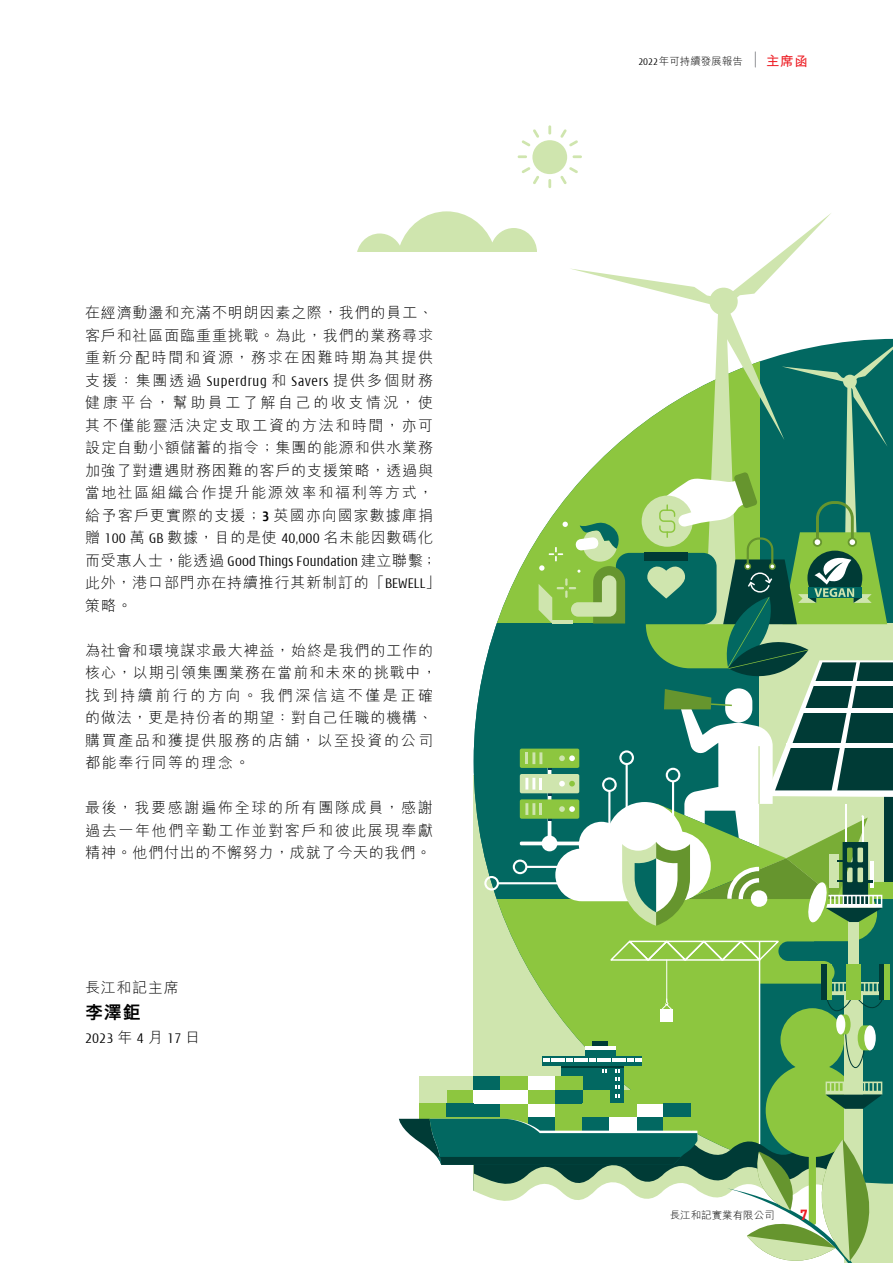
<style>
.page{position:relative;width:893px;height:1263px;background:#fff}
.page>*{position:absolute;margin:0;border:0;box-sizing:border-box;transform-origin:0 0}
._00_txt{font:800 18px "M Hei HK";color:#000}
._00_txt-2{font:300 15px/22.5px "M Hei HK";letter-spacing:.07em;color:#000}
._00_txt-3{font:300 condensed 15px "Modena";letter-spacing:.01em;color:#000}
.t1{font:700 15px "DIN2014";color:#ed1d24}
.t2{font:700 13.5px "M Hei HK";color:#ed1d24}
.t3{font:300 10.5px "M Hei HK";color:#000}
.s1{font-family:"Modena";font-stretch:condensed}
.s2{font-family:"Modena";font-weight:700;font-stretch:condensed}
.s3{font-family:"M Hei HK";font-stretch:normal}
</style>
<div class="page">
<div style="left:532px;top:140px;width:35px;height:34px;background:#cfe5ae;border-radius:50%"></div>
<svg style="left:548px;top:125px;width:3px;height:10px"></svg>
<svg style="left:548px;top:179px;width:3px;height:9px"></svg>
<svg style="left:522px;top:129px;width:17px;height:18px"></svg>
<svg style="left:560px;top:167px;width:18px;height:17px"></svg>
<svg style="left:518px;top:155px;width:9px;height:3px"></svg>
<svg style="left:573px;top:155px;width:9px;height:3px"></svg>
<svg style="left:522px;top:167px;width:17px;height:17px"></svg>
<svg style="left:560px;top:129px;width:18px;height:18px"></svg>
<div style="left:636px;top:1117px;width:27px;height:13px;background:#026861"></div>
<div style="left:663px;top:1117px;width:28px;height:13px;background:#8dc63f"></div>
<svg style="left:420px;top:1117px;width:27px;height:2px"></svg>
<div style="left:447px;top:1117px;width:27px;height:13px;background:#81bb66"></div>
<div style="left:474px;top:1117px;width:27px;height:13px;background:#81bb66"></div>
<div style="left:528px;top:1117px;width:27px;height:13px;background:#026861"></div>
<div style="left:555px;top:1117px;width:27px;height:13px;background:#8dc63f"></div>
<div style="left:582px;top:1117px;width:27px;height:13px;background:#026861"></div>
<div style="left:474px;top:1103px;width:27px;height:14px;background:#026861"></div>
<div style="left:501px;top:1103px;width:27px;height:14px;background:#8dc63f"></div>
<div style="left:555px;top:1103px;width:27px;height:14px;background:#8dc63f"></div>
<div style="left:609px;top:1103px;width:27px;height:14px;background:#8dc63f"></div>
<div style="left:663px;top:1103px;width:28px;height:14px;background:#026861"></div>
<svg style="left:501px;top:1117px;width:27px;height:2px"></svg>
<div style="left:420px;top:1103px;width:27px;height:14px;background:#8dc63f"></div>
<div style="left:582px;top:1103px;width:27px;height:14px;background:#8dc63f"></div>
<div style="left:447px;top:1103px;width:27px;height:14px;background:#026861"></div>
<div style="left:766px;top:1064px;width:93px;height:93px;background:#8dc63f;border-radius:50%"></div>
<div style="left:845px;top:991px;width:18px;height:272px;background:#cfe5ae"></div>
<svg style="left:357px;top:211px;width:536px;height:898px"></svg>
<svg style="left:399px;top:1119px;width:494px;height:144px"></svg>
<svg style="left:755px;top:52px;width:1px;height:15px"></svg>
<p class="_00_txt-2" style="left:85px;top:301px;width:357px">在經濟動盪和充滿不明朗因素之際，我們的員工、客戶和社區面臨重重挑戰。為此，我們的業務尋求重新分配時間和資源，務求在困難時期為其提供支援：集團透過 <span class="s1">Superdrug</span> 和 <span class="s1">Savers</span> 提供多個財務健康平台，幫助員工了解自己的收支情況，使其不僅能靈活決定支取工資的方法和時間，亦可設定自動小額儲蓄的指令；集團的能源和供水業務加強了對遭遇財務困難的客戶的支援策略，透過與當地社區組織合作提升能源效率和福利等方式，給予客戶更實際的支援；<span class="s2">3</span> 英國亦向國家數據庫捐贈 <span class="s1">100</span> 萬 <span class="s1">GB</span> 數據，目的是使 <span class="s1">40,000</span> 名未能因數碼化而受惠人士，能透過 <span class="s1">Good Things Foundation</span> 建立聯繫；此外，港口部門亦在持續推行其新制訂的「<span class="s1">BEWELL</span>」策略。</p>
<p class="_00_txt-2" style="left:85px;top:639px;width:353px">為社會和環境謀求最大裨益，始終是我們的工作的核心，以期引領集團業務在當前和未來的挑戰中，找到持續前行的方向。我們深信這不僅是正確的做法，更是持份者的期望：對自己任職的機構、購買產品和獲提供服務的店舖，以至投資的公司都能奉行同等的理念。</p>
<p class="_00_txt-2" style="left:85px;top:796px;width:349px;text-align:justify">最後，我要感謝遍佈全球的所有團隊成員，感謝過去一年他們辛勤工作並對客戶和彼此展現奉獻精神。他們付出的不懈努力，成就了今天的我們。</p>
<p class="_00_txt-2" style="left:85px;top:976px;width:95px">長江和記主席</p>
<p class="_00_txt" style="left:85px;top:1003px;width:57px">李澤鉅</p>
<p class="_00_txt-3" style="left:85px;top:1030px;width:117px">2023<span class="s3">年</span>4<span class="s3">月</span>17<span class="s3">日</span></p>
<p class="t3" style="left:638px;top:56px;width:106px"><span class="s1">2022</span> 年可持續發展報告</p>
<p class="t2" style="left:766px;top:51px;width:43px">主席函</p>
<p class="t3" style="left:670px;top:1210px;width:106px">長江和記實業有限公司</p>
<p class="t1" style="left:800px;top:1205px;width:10px">7</p>
</div>
